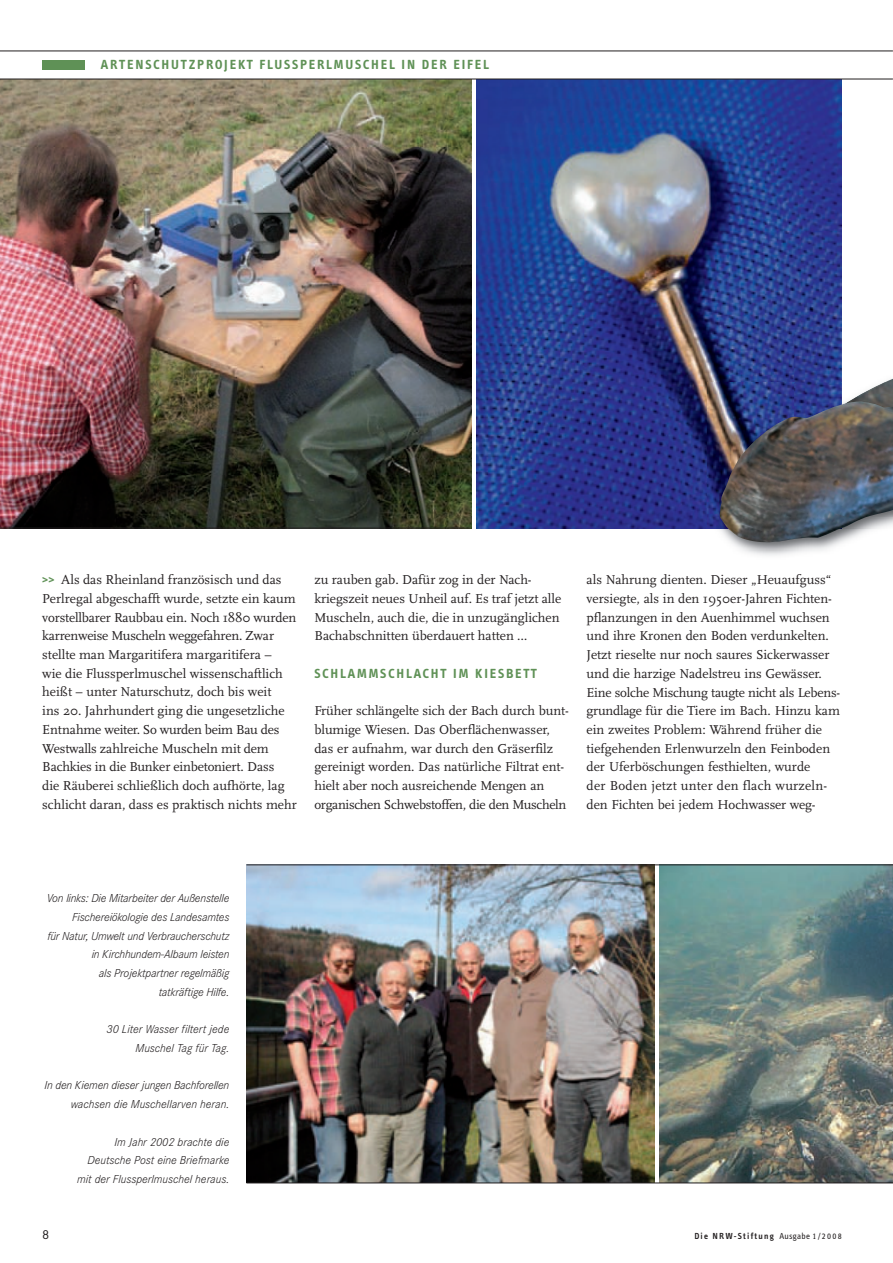
<style>
.page{position:relative;width:893px;height:1263px;background:#fff}
.page>*{position:absolute;margin:0;border:0;box-sizing:border-box;transform-origin:0 0}
.t1{font:13.5px/18.8px "Scala";color:#231f20}
.t2{font:700 13.5px "Info Text";letter-spacing:.135em;color:#5f9156}
.t3{font:13.5px "Corporate S";color:#231f20}
.t4{font:italic 300 12px/18.8px "Corporate S";letter-spacing:-.015em;color:#231f20;text-align:right}
.t5{font:600 9px "Info Text";letter-spacing:.135em;color:#231f20}
.s1{font-family:"Info Text";font-weight:700;color:#5f9156}
.s2{font-weight:400}
.s3{font-family:"Info Text Normal Caps";font-weight:400}
</style>
<div class="page">
<img style="left:477px;top:80px;width:365px;height:448px">
<img style="left:794px;top:332px;width:48px;height:51px">
<img style="left:832px;top:378px;width:60px;height:5px">
<img style="left:246px;top:865px;width:409px;height:317px">
<img style="left:659px;top:865px;width:233px;height:317px">
<img style="left:0;top:80px;width:472px;height:448px">
<div style="left:42px;top:60px;width:43px;height:10px;background:#5f9156"></div>
<hr style="left:0;top:79px;width:892px;height:1px;background:#231f20">
<hr style="left:0;top:51px;width:892px;height:1px;background:#231f20">
<hr style="left:0;top:528px;width:470px;height:1px;background:#231f20">
<img style="left:708px;top:528px;width:126px;height:28px">
<img style="left:708px;top:383px;width:86px;height:145px">
<img style="left:794px;top:383px;width:38px;height:17px">
<img style="left:832px;top:383px;width:60px;height:17px">
<img style="left:719px;top:400px;width:173px;height:146px">
<hr style="left:246px;top:1182px;width:646px;height:1px;background:#231f20">
<hr style="left:246px;top:864px;width:646px;height:1px;background:#231f20">
<p class="t2" style="left:101px;top:57px;width:390px">ARTENSCHUTZPROJEKT FLUSSPERLMUSCHEL IN DER EIFEL</p>
<p class="t1" style="left:42px;top:571px;width:256px"><span class="s1">&gt;&gt;</span> Als das Rheinland französisch und das Perlregal abgeschafft wurde, setzte ein kaum vorstellbarer Raubbau ein. Noch 1880 wurden karrenweise Muscheln weggefahren. Zwar stellte man Margaritifera margaritifera –<br>wie die Flussperlmuschel wissenschaftlich heißt – unter Naturschutz, doch bis weit<br>ins 20. Jahrhundert ging die ungesetzliche Ent nah me weiter. So wurden beim Bau des Westwalls zahlreiche Mu scheln mit dem Bachkies in die Bunker einbetoniert. Dass<br>die Räuberei schließlich doch aufhörte, lag schlicht daran, dass es praktisch nichts mehr</p>
<p class="t1" style="left:314px;top:571px;width:248px">zu rauben gab. Dafür zog in der Nach - kriegszeit neues Unheil auf. Es traf jetzt alle Muscheln, auch die, die in unzugänglichen Bachabschnitten überdauert hatten …</p>
<p class="t2" style="left:314px;top:665px;width:224px">SCHLAMMSCHLACHT IM KIESBETT</p>
<p class="t1" style="left:314px;top:702px;width:256px">Früher schlängelte sich der Bach durch bunt&shy;blumige Wiesen. Das Oberflächen was ser, das er aufnahm, war durch den Gräser filz gereinigt worden. Das natürliche Fil trat ent&shy;hielt aber noch ausreichende Mengen an organischen Schwebstoffen, die den Muscheln</p>
<p class="t1" style="left:587px;top:571px;width:255px">als Nahrung dienten. Dieser „Heuaufguss“ versiegte, als in den 1950er-Jahren Fichten - pflanzungen in den Auen him mel wuchsen und ihre Kronen den Boden verdunkelten.<br>Jetzt rieselte nur noch saures Sickerwasser und die harzige Nadel streu ins Gewässer.<br>Eine solche Mischung taugte nicht als Le bens - grundlage für die Tiere im Bach. Hinzu kam ein zweites Problem: Während früher die tiefgehenden Erlenwur zeln den Fein boden der Uferbö schungen festhielten, wurde<br>der Boden jetzt unter den flach wurzeln&shy;den Fichten bei je dem Hoch wasser weg -</p>
<p class="t4" style="left:47px;top:890px;width:184px">Von links: Die Mitarbeiter der Außenstelle Fischereiökologie des Landesamtes<br>für Natur, Umwelt und Verbraucherschutz in Kirchhundem-Albaum leisten<br>als Projektpartner regelmäßig<br>tatkräftige Hilfe.</p>
<p class="t4" style="left:107px;top:1021px;width:124px">30 Liter Wasser filtert jede<br>Muschel Tag für Tag.</p>
<p class="t4" style="left:45px;top:1077px;width:186px">In den Kiemen dieser jungen Bachfo rel len wachsen die Muschellarven heran.</p>
<p class="t4" style="left:77px;top:1133px;width:154px">Im Jahr 2002 brachte die<br>Deutsche Post eine Briefmarke mit der Flussperlmuschel heraus.</p>
<p class="t3" style="left:42px;top:1229px;width:9px">8</p>
<p class="t5" style="left:694px;top:1232px;width:149px">Die NRW-Stiftung <span class="s2">Ausgabe</span> <span class="s3">1/2008</span></p>
</div>
